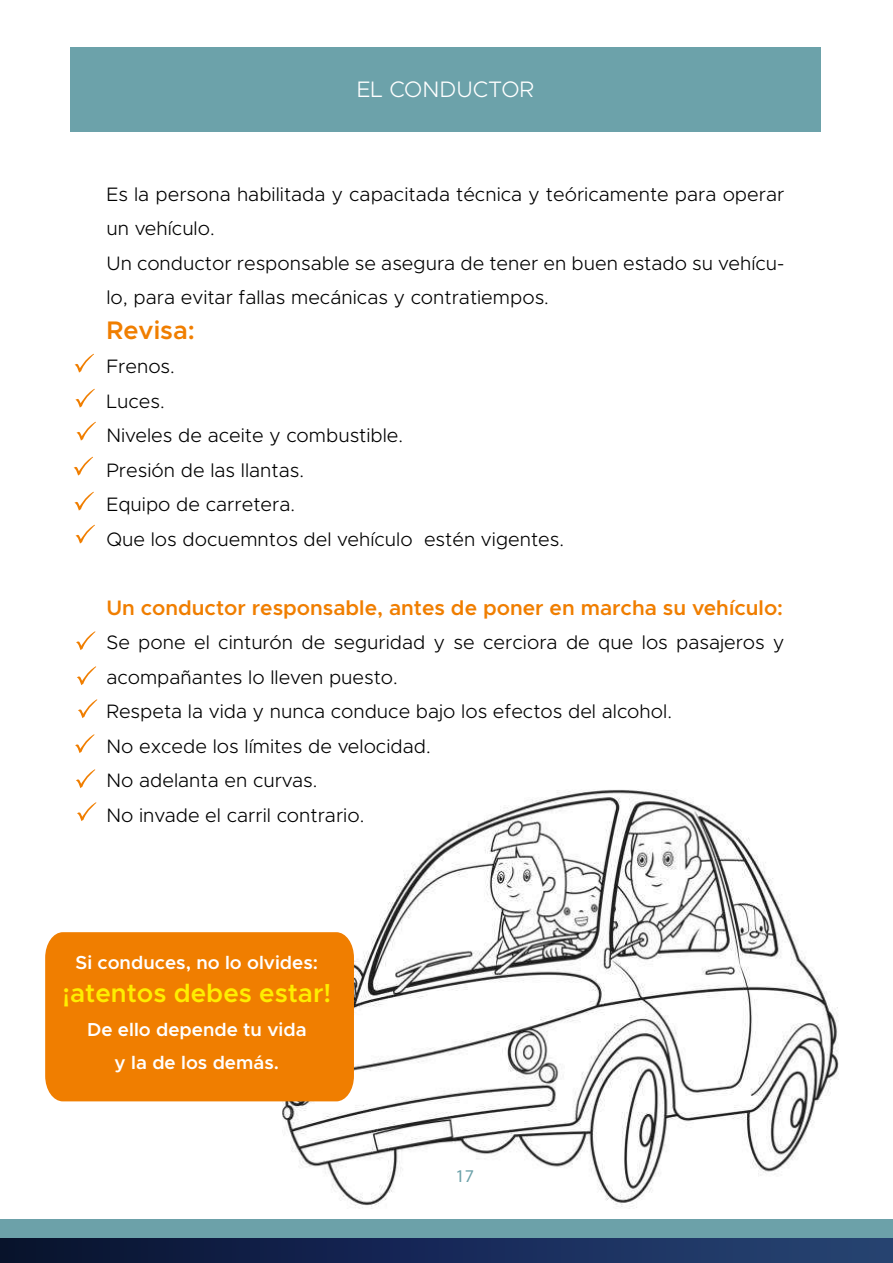
<style>
.page{position:relative;width:893px;height:1263px;background:#fff}
.page>*{position:absolute;margin:0;border:0;box-sizing:border-box;transform-origin:0 0}
.t1{font:600 26.1px "Metropolis";color:#feee00}
.t2{font:600 25.5px "Metropolis";color:#f07e00}
.t3{font:300 22.5px "Metropolis";color:#fff}
.t4{font:600 21px "Metropolis";color:#f07e00}
.t5{font:300 19.5px/34.5px "Metropolis";color:#000}
.t6{font:600 18.9px/33.3px "Metropolis";color:#fff;text-align:center}
.t7{font:18px "Myriad Pro";color:#6ca1a9}
</style>
<div class="page">
<img style="left:250px;top:789px;width:589px;height:420px">
<div style="left:0;top:1219px;width:893px;height:20px;background:#6ca1a9"></div>
<div style="left:0;top:1239px;width:893px;height:24px;background:linear-gradient(to right,#071031,#274377)"></div>
<div style="left:70px;top:47px;width:750px;height:85px;background:#6ca2aa"></div>
<svg style="left:75px;top:389px;width:20px;height:19px"></svg>
<svg style="left:75px;top:354px;width:19px;height:19px"></svg>
<svg style="left:77px;top:422px;width:19px;height:19px"></svg>
<div style="left:45px;top:932px;width:309px;height:169px;background:#f07e00"></div>
<svg style="left:74px;top:492px;width:20px;height:19px"></svg>
<svg style="left:74px;top:457px;width:19px;height:19px"></svg>
<svg style="left:76px;top:525px;width:19px;height:19px"></svg>
<svg style="left:77px;top:666px;width:19px;height:19px"></svg>
<svg style="left:76px;top:631px;width:19px;height:19px"></svg>
<svg style="left:78px;top:699px;width:19px;height:19px"></svg>
<svg style="left:76px;top:769px;width:19px;height:19px"></svg>
<svg style="left:75px;top:734px;width:20px;height:19px"></svg>
<svg style="left:77px;top:802px;width:19px;height:19px"></svg>
<p class="t3" style="left:357px;top:75px;width:179px">EL CONDUCTOR</p>
<p class="t5" style="left:106px;top:177px;width:679px">Es la persona habilitada y capacitada técnica y teóricamente para operar un vehículo.<br>Un conductor responsable se asegura de tener en buen estado su vehícu&shy;lo, para evitar fallas mecánicas y contratiempos.</p>
<h2 class="t2" style="left:106px;top:314px;width:90px">Revisa:</h2>
<p class="t5" style="left:106px;top:349px;width:459px">Frenos.<br>Luces.<br>Niveles de aceite y combustible.<br>Presión de las llantas.<br>Equipo de carretera.<br>Que los docuemntos del vehículo estén vigentes.</p>
<p class="t4" style="left:106px;top:594px;width:678px">Un conductor responsable, antes de poner en marcha su vehículo:</p>
<p class="t5" style="left:106px;top:625px;width:680px">Se pone el cinturón de seguridad y se cerciora de que los pasajeros y acompañantes lo lleven puesto.<br>Respeta la vida y nunca conduce bajo los efectos del alcohol.<br>No excede los límites de velocidad.<br>No adelanta en curvas.<br>No invade el carril contrario.</p>
<p class="t6" style="left:76px;top:946px;width:244px">Si conduces, no lo olvides:</p>
<h1 class="t1" style="left:62px;top:977px;width:270px">¡atentos debes estar!</h1>
<p class="t6" style="left:87px;top:1012px;width:221px">De ello depende tu vida y la de los demás.</p>
<p class="t7" style="left:456px;top:1165px;width:20px">17</p>
</div>
